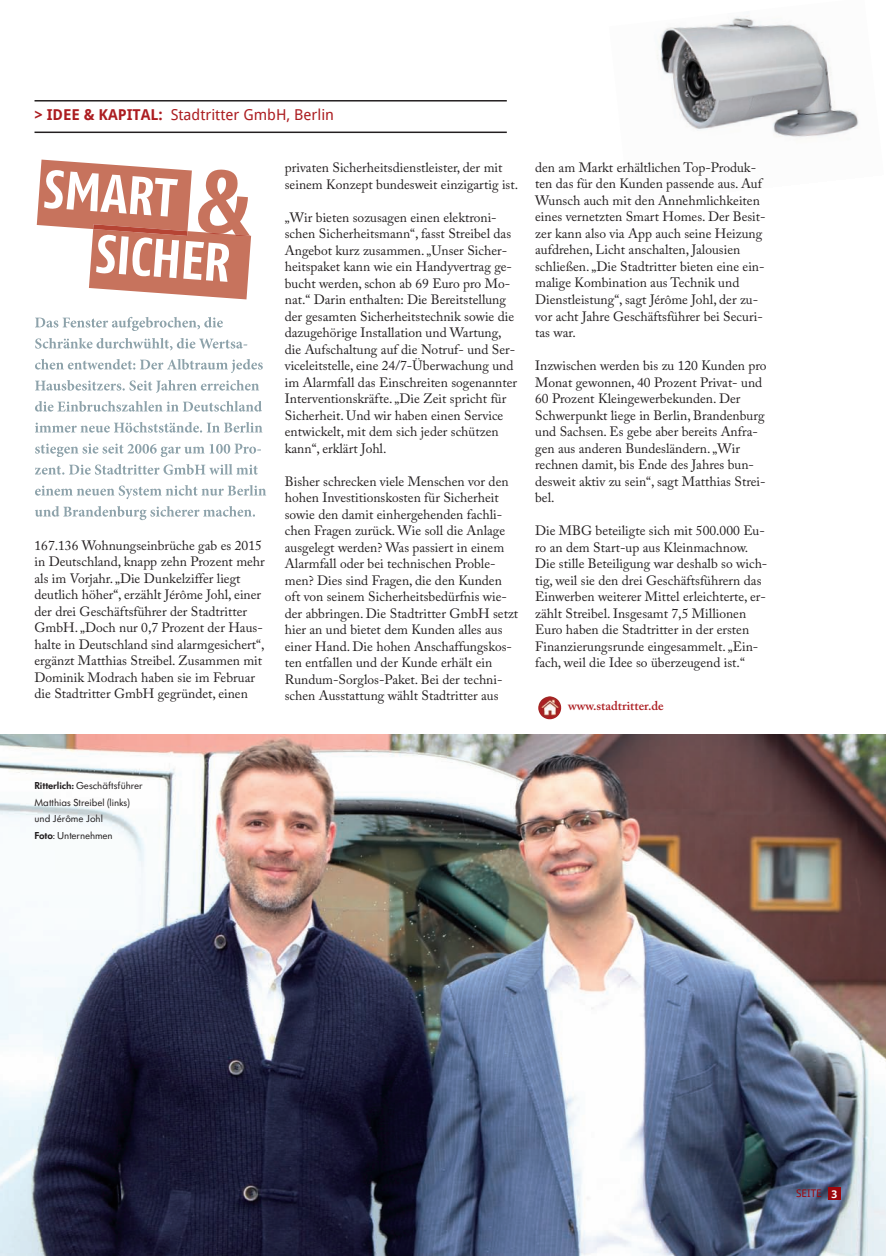
<style>
.page{position:relative;width:886px;height:1256px;background:#fff}
.page>*{position:absolute;margin:0;border:0;box-sizing:border-box;transform-origin:0 0}
.t1{font:54px/60.9px "Fago Co Bold Lf";color:#fff}
.t2{font:15px "Droid Sans";color:#ac1d21}
.t3{font:13.5px/16.5px "Adobe Caslon Pro";color:#231f20}
.t4{font:600 12.75px "Adobe Caslon Pro";color:#ac1d21}
.t5{font:10.5px/16.5px "Futura SB";color:#231f20}
.t6{font:10.5px "Droid Sans";color:#9d070d}
.s1{font-weight:700}
.s2{font-family:"Futura SB Dem Bol"}
.s3{font-weight:700;color:#fff}
</style>
<div class="page">
<img style="left:657px;top:16px;width:202px;height:121px">
<svg style="left:35px;top:317px;width:67px;height:10px"></svg>
<svg style="left:35px;top:338px;width:58px;height:10px"></svg>
<svg style="left:35px;top:359px;width:77px;height:10px"></svg>
<svg style="left:35px;top:380px;width:61px;height:10px"></svg>
<svg style="left:35px;top:401px;width:72px;height:10px"></svg>
<svg style="left:35px;top:422px;width:68px;height:10px"></svg>
<svg style="left:35px;top:443px;width:57px;height:14px"></svg>
<svg style="left:35px;top:464px;width:79px;height:10px"></svg>
<svg style="left:35px;top:485px;width:71px;height:10px"></svg>
<svg style="left:35px;top:506px;width:67px;height:10px"></svg>
<img style="left:0;top:734px;width:885px;height:521px">
<div style="left:827px;top:1187px;width:13px;height:13px;background:#9d070d"></div>
<img style="left:538px;top:696px;width:23px;height:23px">
<hr style="left:34px;top:100px;width:472px;height:1px;background:#231f20">
<hr style="left:34px;top:131px;width:472px;height:2px;background:#231f20">
<svg style="left:37px;top:160px;width:214px;height:139px"></svg>
<p class="t2" style="left:34px;top:106px;width:301px"><span class="s1">&gt; IDEE &amp; KAPITAL:</span> Stadtritter GmbH, Berlin</p>
<h1 class="t1" style="left:102px;top:167px;width:136px;text-indent:-56px;rotate:4deg">SMART<br>SICHER</h1>
<p class="t3" style="left:34px;top:538px;width:232px">167.136 Wohnungseinbrüche gab es 2015 in Deutschland, knapp zehn Prozent mehr als im Vorjahr. „Die Dunkelziffer liegt deutlich höher“, erzählt Jérôme Johl, einer der drei Geschäftsführer der Stadtritter GmbH. „Doch nur 0,7 Prozent der Haus&shy;halte in Deutschland sind alarmgesichert“, ergänzt Matthias Streibel. Zusammen mit Dominik Modrach haben sie im Februar die Stadtritter GmbH gegründet, einen</p>
<p class="t3" style="left:285px;top:161px;width:235px">privaten Sicherheitsdienstleister, der mit seinem Konzept bundesweit einzigartig ist.</p>
<p class="t3" style="left:285px;top:210px;width:234px">„Wir bieten sozusagen einen elektroni&shy;schen Sicherheitsmann“, fasst Streibel das Angebot kurz zusammen. „Unser Sicher&shy;heitspaket kann wie ein Handyvertrag ge&shy;bucht werden, schon ab 69 Euro pro Mo&shy;nat.“ Darin enthalten: Die Bereitstellung der gesamten Sicherheitstechnik sowie die dazugehörige Installation und Wartung, die Aufschaltung auf die Notruf- und Ser&shy;viceleitstelle, eine 24/7-Überwachung und im Alarmfall das Einschreiten sogenannter Interventionskräfte. „Die Zeit spricht für Sicherheit. Und wir haben einen Service entwickelt, mit dem sich jeder schützen kann“, erklärt Johl.</p>
<p class="t3" style="left:285px;top:474px;width:235px">Bisher schrecken viele Menschen vor den hohen Investitionskosten für Sicherheit sowie den damit einhergehenden fachli&shy;chen Fragen zurück. Wie soll die Anlage ausgelegt werden? Was passiert in einem Alarmfall oder bei technischen Proble&shy;men? Dies sind Fragen, die den Kunden oft von seinem Sicherheitsbedürfnis wie&shy;der abbringen. Die Stadtritter GmbH setzt hier an und bietet dem Kunden alles aus einer Hand. Die hohen Anschaffungskos&shy;ten entfallen und der Kunde erhält ein Rundum-Sorglos-Paket. Bei der techni&shy;schen Ausstattung wählt Stadtritter aus</p>
<p class="t3" style="left:535px;top:161px;width:232px">den am Markt erhältlichen Top-Produk&shy;ten das für den Kunden passende aus. Auf Wunsch auch mit den Annehmlichkeiten eines vernetzten Smart Homes. Der Besit&shy;zer kann also via App auch seine Heizung aufdrehen, Licht anschalten, Jalousien schließen. „Die Stadtritter bieten eine ein&shy;malige Kombination aus Technik und Dienstleistung“, sagt Jérôme Johl, der zu&shy;vor acht Jahre Geschäftsführer bei Securi&shy;tas war.</p>
<p class="t3" style="left:535px;top:359px;width:233px">Inzwischen werden bis zu 120 Kunden pro Monat gewonnen, 40 Prozent Privat- und 60 Prozent Kleingewerbekunden. Der Schwerpunkt liege in Berlin, Brandenburg und Sachsen. Es gebe aber bereits Anfra&shy;gen aus anderen Bundesländern. „Wir rechnen damit, bis Ende des Jahres bun&shy;desweit aktiv zu sein“, sagt Matthias Strei&shy;bel.</p>
<p class="t3" style="left:535px;top:524px;width:234px">Die MBG beteiligte sich mit 500.000 Eu&shy;ro an dem Start-up aus Kleinmachnow.<br>Die stille Beteiligung war deshalb so wich&shy;tig, weil sie den drei Geschäftsführern das Einwerben weiterer Mittel erleichterte, er&shy;zählt Streibel. Insgesamt 7,5 Millionen Euro haben die Stadtritter in der ersten Finanzierungsrunde eingesammelt. „Ein&shy;fach, weil die Idee so überzeugend ist.“</p>
<p class="t4" style="left:568px;top:701px;width:97px">www.stadtritter.de</p>
<p class="t5" style="left:34px;top:777px;width:110px"><span class="s2">Ritterlich:</span> Geschäftsführer<br>Matthias Streibel (links) und Jérôme Johl<br><span class="s2">Foto</span>: Unternehmen</p>
<p class="t6" style="left:796px;top:1187px;width:42px">SEITE <span class="s3">3</span></p>
</div>
